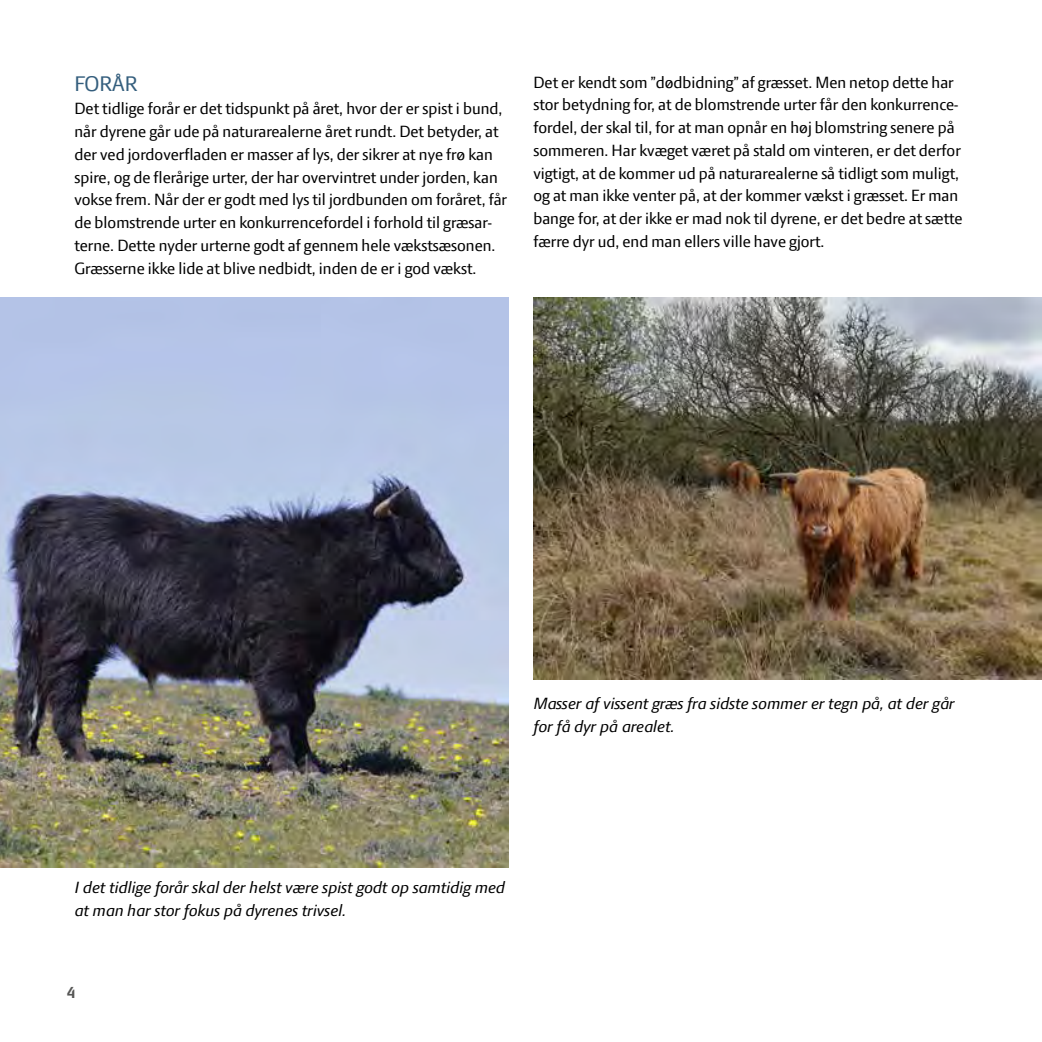
<style>
.page{position:relative;width:1042px;height:1042px;background:#fff}
.page>*{position:absolute;margin:0;border:0;box-sizing:border-box;transform-origin:0 0}
.t1{font:22.75px "LF Press Sans";color:#345e7d}
.t2{font:17.5px/22.8px "LF Press Sans";color:#000}
.t3{font:italic 17.5px/22.8px "LF Press Sans";color:#000}
.t4{font:700 17.5px "LF Press Sans";color:#575756}
</style>
<div class="page">
<img style="left:533px;top:298px;width:509px;height:381px">
<img style="left:0;top:298px;width:508px;height:569px">
<h1 class="t1" style="left:74px;top:71px;width:65px">FORÅR</h1>
<p class="t2" style="left:74px;top:97px;width:434px">Det tidlige forår er det tidspunkt på året, hvor der er spist i bund, når dyrene går ude på naturarealerne året rundt. Det betyder, at der ved jordoverfladen er masser af lys, der sikrer at nye frø kan spire, og de flerårige urter, der har overvintret under jorden, kan vokse frem. Når der er godt med lys til jordbunden om foråret, får de blomstrende urter en konkurrencefordel i forhold til græsar&shy;terne. Dette nyder urterne godt af gennem hele vækstsæsonen.<br>Græsserne ikke lide at blive nedbidt, inden de er i god vækst.</p>
<p class="t2" style="left:533px;top:70px;width:431px">Det er kendt som ”dødbidning” af græsset. Men netop dette har stor betydning for, at de blomstrende urter får den konkurrence&shy;fordel, der skal til, for at man opnår en høj blomstring senere på sommeren. Har kvæget været på stald om vinteren, er det derfor vigtigt, at de kommer ud på naturarealerne så tidligt som muligt, og at man ikke venter på, at der kommer vækst i græsset. Er man bange for, at der ikke er mad nok til dyrene, er det bedre at sætte færre dyr ud, end man ellers ville have gjort.</p>
<p class="t3" style="left:533px;top:692px;width:423px">Masser af vissent græs fra sidste sommer er tegn på, at der går for få dyr på arealet.</p>
<p class="t3" style="left:74px;top:876px;width:432px">I det tidlige forår skal der helst være spist godt op samtidig med at man har stor fokus på dyrenes trivsel.</p>
<p class="t4" style="left:67px;top:982px;width:10px">4</p>
</div>
